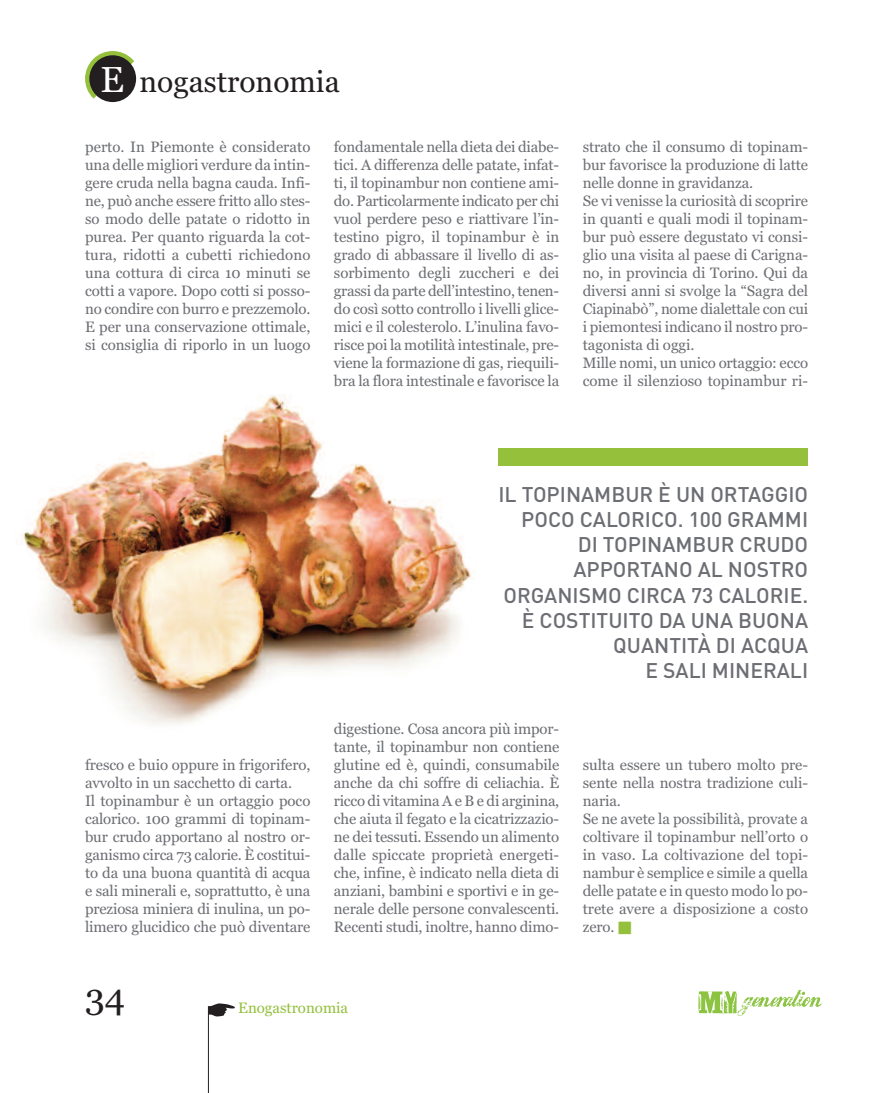
<style>
.page{position:relative;width:872px;height:1093px;background:#fff}
.page>*{position:absolute;margin:0;border:0;box-sizing:border-box;transform-origin:0 0}
.t1{font:36px "Georgia";color:#231f20}
.t2{font:30px "Georgia";color:#231f20}
.t3{font:500 21px/25.2px "DIN Pro";color:#6c6e73;text-align:right}
.t4{font:15px/18px "Georgia";letter-spacing:-.01em;color:#6c6e73;text-align:justify}
.t5{font:15px "Georgia";color:#94c03c}
.s1{font-size:36px;color:#fff}
.s2{color:#94c03c}
</style>
<div class="page">
<img style="left:23px;top:395px;width:510px;height:329px">
<hr style="left:208px;top:1006px;width:1px;height:87px;background:#231f20">
<svg style="left:698px;top:990px;width:123px;height:26px"></svg>
<svg style="left:208px;top:1003px;width:27px;height:13px"></svg>
<svg style="left:85px;top:51px;width:49px;height:48px"></svg>
<div style="left:89px;top:55px;width:47px;height:47px;background:#231f20;border-radius:50%"></div>
<div style="left:498px;top:448px;width:310px;height:17px;background:#94c03c"></div>
<h2 class="t2" style="left:100px;top:64px;width:241px"><span class="s1">E</span> nogastronomia</h2>
<p class="t4" style="left:85px;top:137px;width:227px">perto. In Piemonte è considerato una delle migliori verdure da intin&shy;gere cruda nella bagna cauda. Infi&shy;ne, può anche essere fritto allo stes&shy;so modo delle patate o ridotto in purea. Per quanto riguarda la cot&shy;tura, ridotti a cubetti richiedono una cottura di circa 10 minuti se cotti a vapore. Dopo cotti si posso&shy;no condire con burro e prezzemolo.<br>E per una conservazione ottimale, si consiglia di riporlo in un luogo</p>
<p class="t4" style="left:334px;top:137px;width:227px">fondamentale nella dieta dei diabe&shy;tici. A differenza delle patate, infat&shy;ti, il topinambur non contiene ami&shy;do. Particolarmente indicato per chi vuol perdere peso e riattivare l’in&shy;testino pigro, il topinambur è in grado di abbassare il livello di as&shy;sorbimento degli zuccheri e dei grassi da parte dell’intestino, tenen&shy;do così sotto controllo i livelli glice&shy;mici e il colesterolo. L’inulina favo&shy;risce poi la motilità intestinale, pre&shy;viene la formazione di gas, riequili&shy;bra la flora intestinale e favorisce la</p>
<p class="t4" style="left:583px;top:137px;width:227px;text-align:left">strato che il consumo di topinam&shy;bur favorisce la produzione di latte nelle donne in gravidanza.<br>Se vi venisse la curiosità di scoprire in quanti e quali modi il topinam&shy;bur può essere degustato vi consi&shy;glio una visita al paese di Carigna&shy;no, in provincia di Torino. Qui da diversi anni si svolge la “Sagra del Ciapinabò”, nome dialettale con cui i piemontesi indicano il nostro pro&shy;tagonista di oggi.<br>Mille nomi, un unico ortaggio: ecco come il silenzioso topinambur ri-</p>
<p class="t4" style="left:85px;top:756px;width:227px;text-align:left">fresco e buio oppure in frigorifero, avvolto in un sacchetto di carta.<br>Il topinambur è un ortaggio poco calorico. 100 grammi di topinam&shy;bur crudo apportano al nostro or&shy;ganismo circa 73 calorie. È costitui&shy;to da una buona quantità di acqua e sali minerali e, soprattutto, è una preziosa miniera di inulina, un po&shy;limero glucidico che può diventare</p>
<h3 class="t3" style="left:498px;top:481px;width:311px">IL TOPINAMBUR È UN ORTAGGIO<br>POCO CALORICO. 100 GRAMMI<br>DI TOPINAMBUR CRUDO<br>APPORTANO AL NOSTRO<br>ORGANISMO CIRCA 73 CALORIE.<br>È COSTITUITO DA UNA BUONA<br>QUANTITÀ DI ACQUA<br>E SALI MINERALI</h3>
<p class="t4" style="left:334px;top:720px;width:227px">digestione. Cosa ancora più impor&shy;tante, il topinambur non contiene glutine ed è, quindi, consumabile anche da chi soffre di celiachia. È ricco di vitamina A e B e di arginina, che aiuta il fegato e la cicatrizzazio&shy;ne dei tessuti. Essendo un alimento dalle spiccate proprietà energeti&shy;che, infine, è indicato nella dieta di anziani, bambini e sportivi e in ge&shy;nerale delle persone convalescenti.<br>Recenti studi, inoltre, hanno dimo-</p>
<p class="t4" style="left:583px;top:756px;width:227px;text-align:left">sulta essere un tubero molto pre&shy;sente nella nostra tradizione culi&shy;naria.<br>Se ne avete la possibilità, provate a coltivare il topinambur nell’orto o in vaso. La coltivazione del topi&shy;nambur è semplice e simile a quella delle patate e in questo modo lo po&shy;trete avere a disposizione a costo zero. <span class="s2">■</span></p>
<h1 class="t1" style="left:85px;top:975px;width:42px">34</h1>
<p class="t5" style="left:238px;top:999px;width:111px">Enogastronomia</p>
</div>
